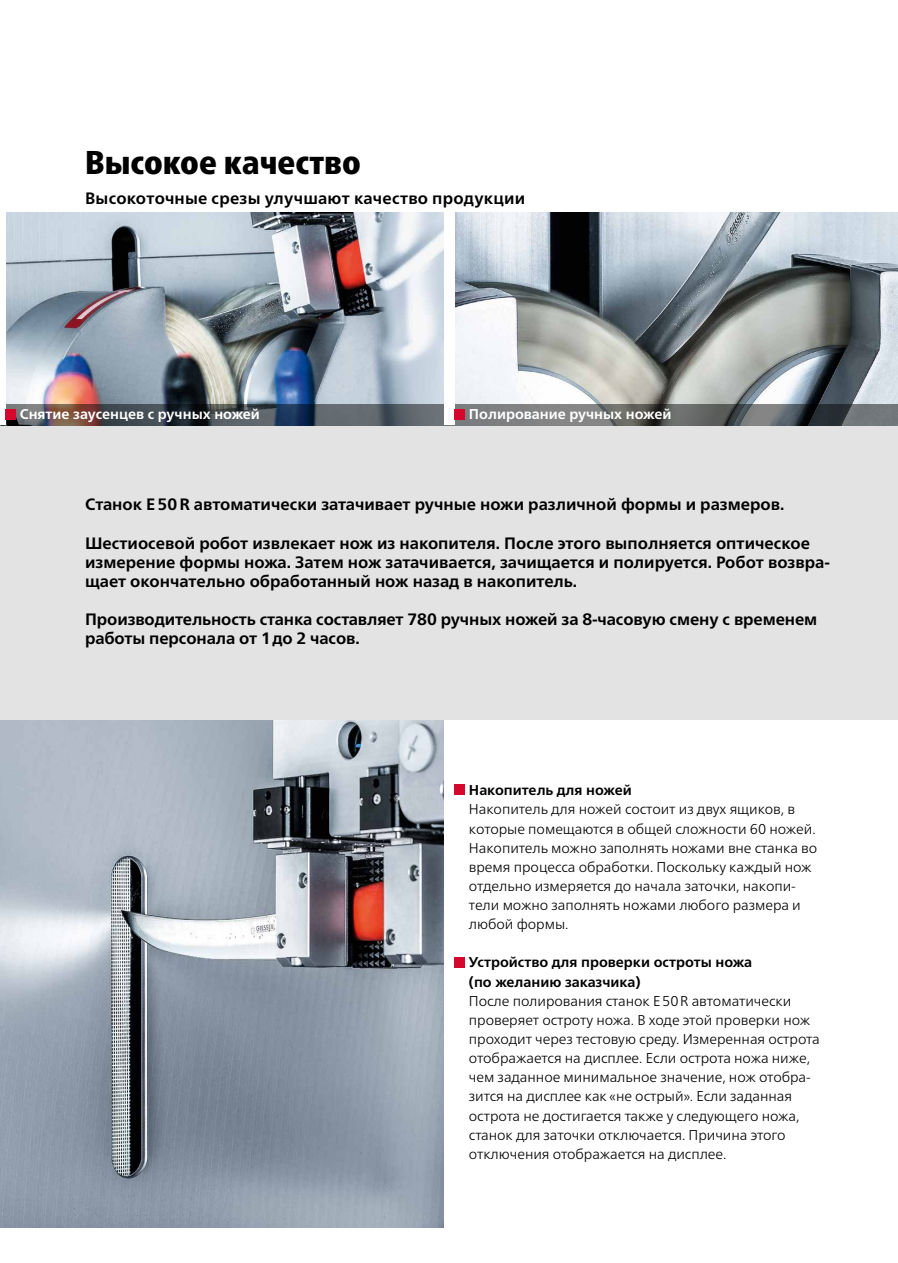
<style>
.page{position:relative;width:898px;height:1263px;background:#fff}
.page>*{position:absolute;margin:0;border:0;box-sizing:border-box;transform-origin:0 0}
.t1{font:900 condensed 33px "Frutiger Neue LTCYR";color:#000}
.t2{font:700 16.5px/19.2px "Frutiger Neue LTCYR";color:#000}
.t3{font:300 14.25px/19.2px "Frutiger Neue LTCYR";letter-spacing:-.005em;color:#000}
.t4{font:700 14.25px/19.2px "Frutiger Neue LTCYR";color:#000}
.t5{font:700 14.25px "Frutiger Neue LTCYR";color:#fff}
</style>
<div class="page">
<div style="left:0;top:213px;width:897px;height:507px;background:#e3e3e3"></div>
<img style="left:0;top:720px;width:443px;height:508px">
<img style="left:5px;top:213px;width:892px;height:191px">
<svg style="left:5px;top:404px;width:892px;height:21px;background:#595c60"></svg>
<div style="left:0;top:213px;width:5px;height:212px;background:#fff"></div>
<div style="left:443px;top:213px;width:11px;height:212px;background:#fff"></div>
<div style="left:5px;top:409px;width:11px;height:11px;background:#d5072d"></div>
<div style="left:454px;top:409px;width:11px;height:11px;background:#d5072d"></div>
<div style="left:454px;top:784px;width:11px;height:11px;background:#d5072d"></div>
<div style="left:454px;top:957px;width:11px;height:10px;background:#d5072d"></div>
<h1 class="t1" style="left:85px;top:143px;width:277px">Высокое качество</h1>
<p class="t2" style="left:85px;top:189px;width:441px">Высокоточные срезы улучшают качество продукции</p>
<p class="t5" style="left:20px;top:405px;width:241px">Снятие заусенцев с ручных ножей</p>
<p class="t5" style="left:468px;top:405px;width:204px">Полирование ручных ножей</p>
<p class="t2" style="left:85px;top:495px;width:700px">Станок E50R автоматически затачивает ручные ножи различной формы и размеров.</p>
<p class="t2" style="left:85px;top:533px;width:746px">Шестиосевой робот извлекает нож из накопителя. После этого выполняется оптическое измерение формы ножа. Затем нож затачивается, зачищается и полируется. Робот возвра&shy;щает окончательно обработанный нож назад в накопитель.</p>
<p class="t2" style="left:85px;top:610px;width:733px">Производительность станка составляет 780 ручных ножей за 8-часовую смену с временем работы персонала от 1до 2 часов.</p>
<p class="t4" style="left:468px;top:780px;width:164px">Накопитель для ножей</p>
<p class="t3" style="left:468px;top:800px;width:350px">Накопитель для ножей состоит из двух ящиков, в которые помещаются в общей сложности 60 ножей.<br>Накопитель можно заполнять ножами вне станка во время процесса обработки. Поскольку каждый нож отдельно измеряется до начала заточки, накопи&shy;тели можно заполнять ножами любого размера и любой формы.</p>
<p class="t4" style="left:468px;top:953px;width:285px">Устройство для проверки остроты ножа (по желанию заказчика)</p>
<p class="t3" style="left:468px;top:991px;width:352px">После полирования станок E50R автоматически проверяет остроту ножа. В ходе этой проверки нож проходит через тестовую среду. Измеренная острота отображается на дисплее. Если острота ножа ниже, чем заданное минимальное значение, нож отобра&shy;зится на дисплее как «не острый». Если заданная острота не достигается также у следующего ножа, станок для заточки отключается. Причина этого отключения отображается на дисплее.</p>
</div>
